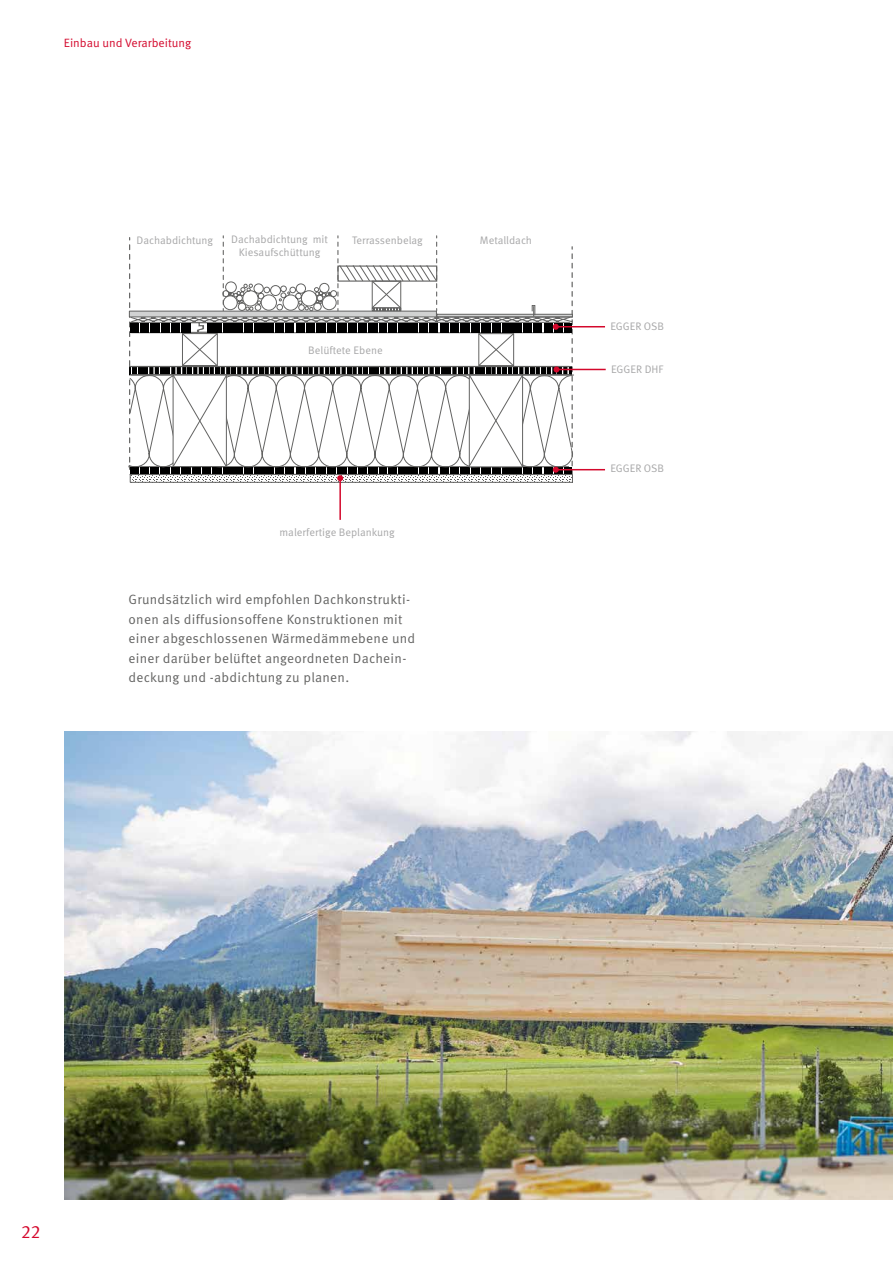
<style>
.page{position:relative;width:893px;height:1263px;background:#fff}
.page>*{position:absolute;margin:0;border:0;box-sizing:border-box;transform-origin:0 0}
.t1{font:18px "Meta Pro";color:#d4082c}
.t2{font:13.5px/19.5px "Meta Pro";letter-spacing:.02em;color:#636362}
.t3{font:12px "Meta Pro";color:#d4082c}
.t4{font:10.8px/13.5px "Meta Pro";color:#a7a7a8;text-align:center}
</style>
<div class="page">
<img style="left:65px;top:731px;width:828px;height:468px">
<div style="left:130px;top:474px;width:443px;height:9px;border:1px solid #636362"></div>
<hr style="left:131px;top:375px;width:443px;height:1px;background:#636362">
<hr style="left:556px;top:326px;width:49px;height:1px;background:#d4082c">
<hr style="left:556px;top:369px;width:50px;height:1px;background:#d4082c">
<hr style="left:556px;top:469px;width:49px;height:1px;background:#d4082c">
<hr style="left:339px;top:478px;width:2px;height:42px;background:#d4082c">
<svg style="left:128px;top:236px;width:445px;height:246px"></svg>
<p class="t3" style="left:64px;top:36px;width:129px">Einbau und Verarbeitung</p>
<p class="t4" style="left:137px;top:233px;width:78px">Dachabdichtung</p>
<p class="t4" style="left:231px;top:232px;width:98px">Dachabdichtung mit<br>Kiesaufschüttung</p>
<p class="t4" style="left:352px;top:233px;width:72px">Terrassenbelag</p>
<p class="t4" style="left:480px;top:233px;width:54px">Metalldach</p>
<p class="t4" style="left:308px;top:343px;width:76px">Belüftete Ebene</p>
<p class="t4" style="left:280px;top:526px;width:117px">malerfertige Beplankung</p>
<p class="t2" style="left:129px;top:590px;width:288px">Grundsätzlich wird empfohlen Dachkonstrukti&shy;onen als diffusionsoffene Konstruktionen mit einer abgeschlossenen Wärmedämmebene und einer darüber belüftet angeordneten Dachein&shy;deckung und -abdichtung zu planen.</p>
<p class="t4" style="left:610px;top:319px;width:55px">EGGER OSB</p>
<p class="t4" style="left:611px;top:363px;width:54px">EGGER DHF</p>
<p class="t4" style="left:610px;top:462px;width:55px">EGGER OSB</p>
<h1 class="t1" style="left:21px;top:1221px;width:21px">22</h1>
</div>
